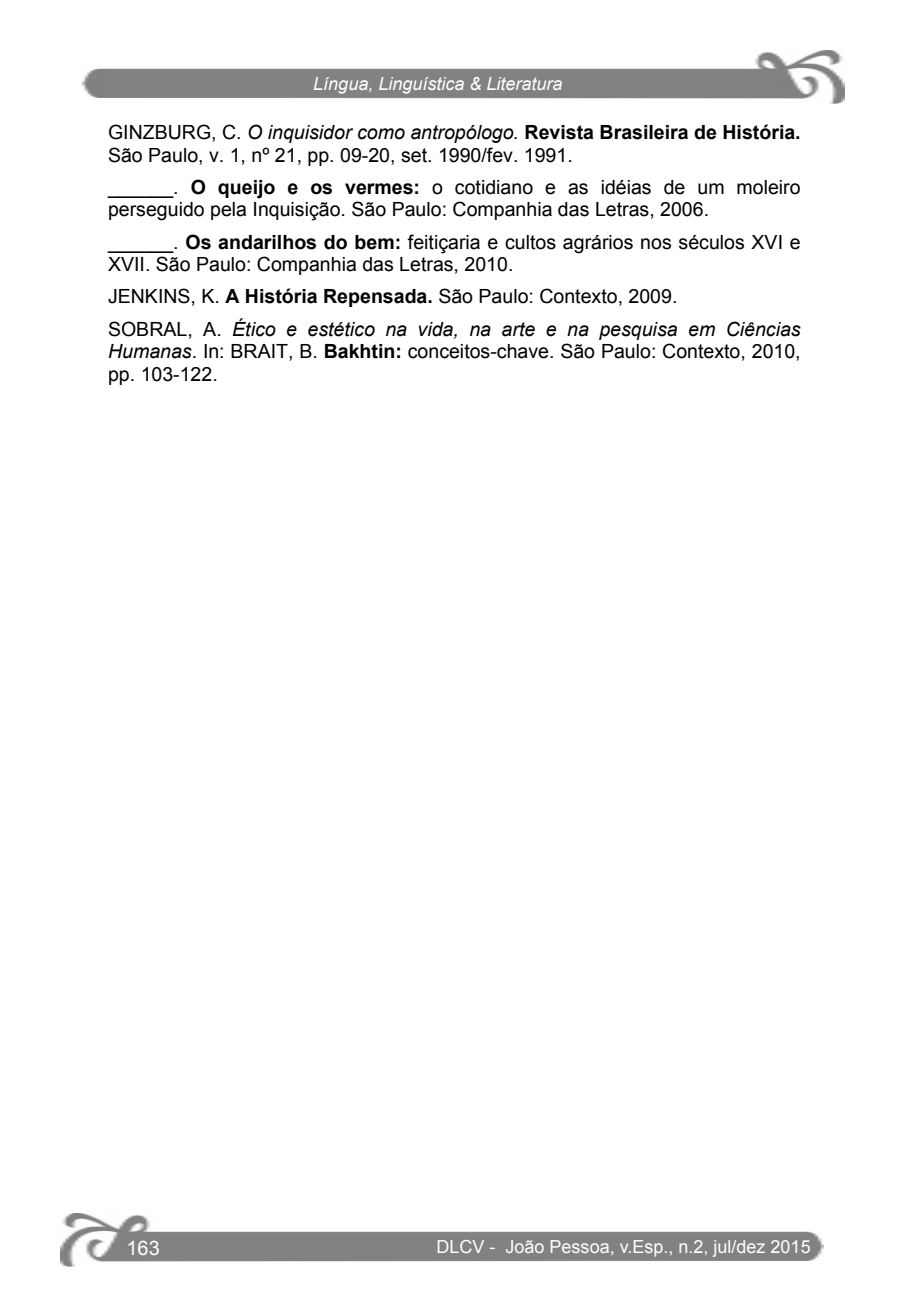
<style>
.page{position:relative;width:908px;height:1304px;background:#fff}
.page>*{position:absolute;margin:0;border:0;box-sizing:border-box;transform-origin:0 0}
.t1{font:20px "Arial";color:#fff}
.t2{font:19.6px/22.6px "Arial";color:#000}
.t3{font:italic 19.6px/32.4px "Arial";color:#000}
.t4{font:18px "Arial";color:#fff}
.t5{font:italic 18px "Arial";color:#fff}
.s1{font-style:italic}
.s2{font-weight:700}
.s3{font-style:normal}
.s4{font-weight:700;font-style:normal}
</style>
<div class="page">
<img style="left:60px;top:1214px;width:763px;height:53px">
<img style="left:82px;top:51px;width:761px;height:53px">
<p class="t5" style="left:313px;top:72px;width:251px">Língua, Linguística &amp; Literatura</p>
<p class="t2" style="left:108px;top:121px;width:694px">GINZBURG, C. <span class="s1">O inquisidor como antropólogo.</span> <span class="s2">Revista Brasileira de História.<br></span>São Paulo, v. 1, nº 21, pp. 09-20, set. 1990/fev. 1991.</p>
<p class="t2" style="left:108px;top:176px;width:693px">______. <span class="s2">O queijo e os vermes:</span> o cotidiano e as idéias de um moleiro perseguido pela Inquisição. São Paulo: Companhia das Letras, 2006.</p>
<p class="t2" style="left:108px;top:231px;width:694px">______. <span class="s2">Os andarilhos do bem:</span> feitiçaria e cultos agrários nos séculos XVI e<br>XVII. São Paulo: Companhia das Letras, 2010.</p>
<p class="t3" style="left:108px;top:280px;width:694px"><span class="s3">JENKINS, K.</span> <span class="s4">A História Repensada.</span> <span class="s3">São Paulo: Contexto, 2009.<br>SOBRAL, A.</span> Ético e estético na vida, na arte e na pesquisa em Ciências</p>
<p class="t2" style="left:108px;top:340px;width:693px"><span class="s1">Humanas</span>. In: BRAIT, B. <span class="s2">Bakhtin:</span> conceitos-chave. São Paulo: Contexto, 2010, pp. 103-122.</p>
<p class="t1" style="left:126px;top:1234px;width:35px">163</p>
<p class="t4" style="left:436px;top:1235px;width:375px">DLCV - João Pessoa, v.Esp., n.2, jul/dez 2015</p>
</div>
